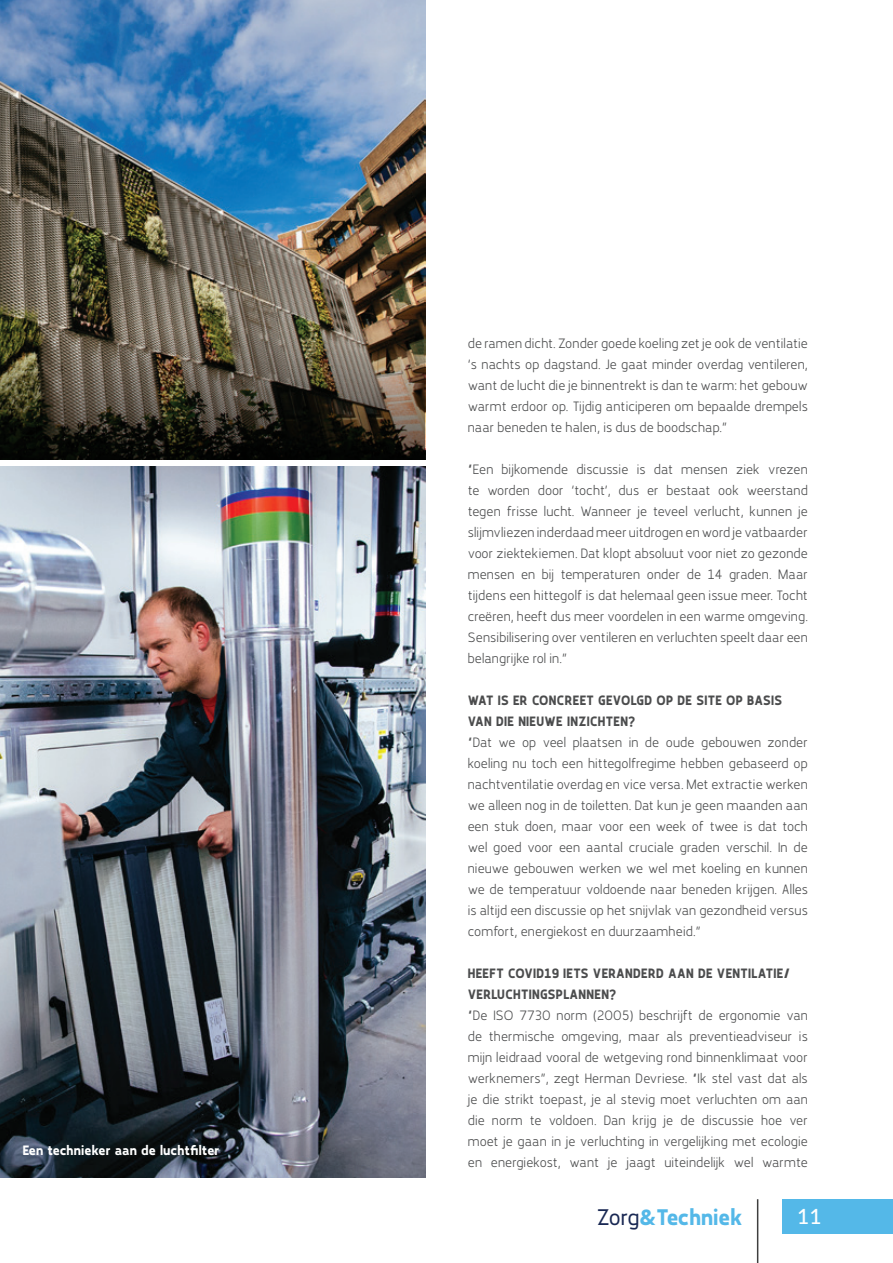
<style>
.page{position:relative;width:893px;height:1263px;background:#fff}
.page>*{position:absolute;margin:0;border:0;box-sizing:border-box;transform-origin:0 0}
.t1{font:700 22.5px "Karlsen";color:#54b8e8}
.t2{font:500 21px "Lato";color:#fff}
.body{font:300 13.5px/21px "Karlsen";letter-spacing:.01em;color:#4b4c4d;text-align:justify}
.body-2{font:700 13.5px/21px "Karlsen";letter-spacing:.02em;color:#4b4c4d}
.body-3{font:700 13.5px "Karlsen";letter-spacing:.01em;color:#fff}
.s1{font-weight:400;color:#192853}
</style>
<div class="page">
<div style="left:782px;top:1199px;width:111px;height:34px;background:#54b8e8"></div>
<hr style="left:757px;top:1199px;width:1px;height:64px;background:#3e3e3f">
<img style="left:0;top:0;width:425px;height:330px">
<img style="left:0;top:330px;width:425px;height:130px">
<img style="left:0;top:467px;width:425px;height:711px">
<p class="body-3" style="left:23px;top:1141px;width:198px">Een technieker aan de luchtfilter</p>
<p class="body" style="left:468px;top:333px;width:342px">de ramen dicht. Zonder goede koeling zet je ook de ventilatie ‘s nachts op dagstand. Je gaat minder overdag ventileren, want de lucht die je binnentrekt is dan te warm: het gebouw warmt erdoor op. Tijdig anticiperen om bepaalde drempels naar beneden te halen, is dus de boodschap.”</p>
<p class="body" style="left:468px;top:459px;width:342px">“Een bijkomende discussie is dat mensen ziek vrezen te worden door ‘tocht’, dus er bestaat ook weerstand tegen frisse lucht. Wanneer je teveel verlucht, kunnen je slijmvliezen inderdaad meer uitdrogen en word je vatbaarder voor ziektekiemen. Dat klopt absoluut voor niet zo gezonde mensen en bij temperaturen onder de 14 graden. Maar tijdens een hittegolf is dat helemaal geen issue meer. Tocht creëren, heeft dus meer voordelen in een warme omgeving.<br>Sensibilisering over ventileren en verluchten speelt daar een belangrijke rol in.”</p>
<p class="body-2" style="left:468px;top:690px;width:316px">WAT IS ER CONCREET GEVOLGD OP DE SITE OP BASIS<br>VAN DIE NIEUWE INZICHTEN?</p>
<p class="body" style="left:468px;top:732px;width:342px">“Dat we op veel plaatsen in de oude gebouwen zonder koeling nu toch een hittegolfregime hebben gebaseerd op nachtventilatie overdag en vice versa. Met extractie werken we alleen nog in de toiletten. Dat kun je geen maanden aan een stuk doen, maar voor een week of twee is dat toch wel goed voor een aantal cruciale graden verschil. In de nieuwe gebouwen werken we wel met koeling en kunnen we de temperatuur voldoende naar beneden krijgen. Alles is altijd een discussie op het snijvlak van gezondheid versus comfort, energiekost en duurzaamheid.”</p>
<p class="body-2" style="left:468px;top:963px;width:324px">HEEFT COVID19 IETS VERANDERD AAN DE VENTILATIE/<br>VERLUCHTINGSPLANNEN?</p>
<p class="body" style="left:468px;top:1005px;width:342px">“De ISO 7730 norm (2005) beschrijft de ergonomie van de thermische omgeving, maar als preventieadviseur is mijn leidraad vooral de wetgeving rond binnenklimaat voor werknemers”, zegt Herman Devriese. “Ik stel vast dat als je die strikt toepast, je al stevig moet verluchten om aan die norm te voldoen. Dan krijg je de discussie hoe ver moet je gaan in je verluchting in vergelijking met ecologie en energiekost, want je jaagt uiteindelijk wel warmte</p>
<h1 class="t1" style="left:597px;top:1202px;width:147px"><span class="s1">Zorg</span>&amp;Techniek</h1>
<h2 class="t2" style="left:797px;top:1201px;width:26px">11</h2>
</div>
